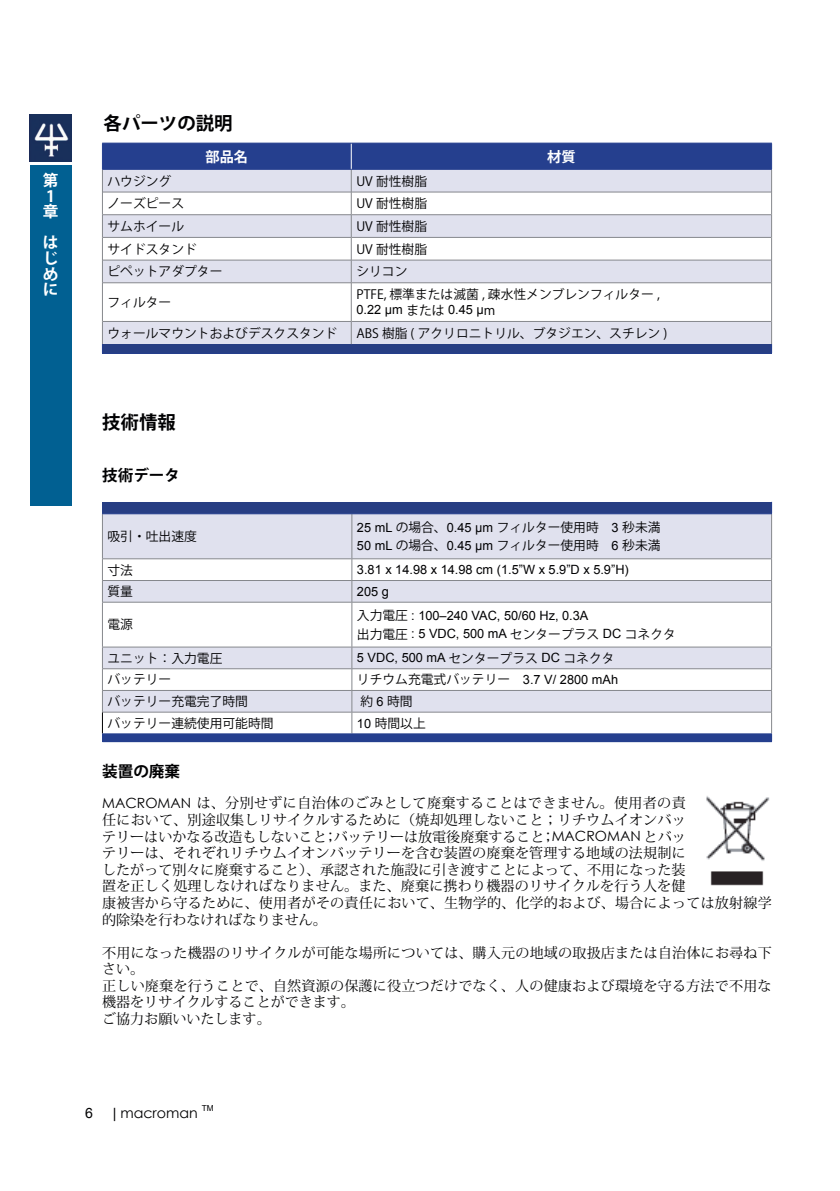
<style>
.page{position:relative;width:840px;height:1191px;background:#fff}
.page>*{position:absolute;margin:0;border:0;box-sizing:border-box;transform-origin:0 0}
.t1{font:700 18.4px "Koz Go Pro";color:#000002}
.t2{font:700 15.6px "Koz Go Pro";color:#000002}
.t3{font:700 15.6px/15.6px "Koz Go Pro";color:#fff}
.t4{font:14.2px "Century Gothic";color:#000002}
.t5{font:700 14.2px "Koz Go Pro";color:#fff}
.t6{font:14.2px "Arial";color:#000002}
.t7{font:14px/16.6px "Koz Min Pro";letter-spacing:.015em;color:#000002}
.t8{font:12.8px/18.4px "Koz Go Pro";color:#000002}
.t9{font:12.8px "Arial";color:#000002}
.t10{font:8.2px "Arial";color:#000002}
.s1{font-family:"Koz Go Pro"}
.s2{font-family:"Arial"}
.s3{font-family:"Century Gothic"}
</style>
<div class="page">
<div style="left:30px;top:166px;width:41px;height:340px;background:#016092"></div>
<img style="left:29px;top:114px;width:43px;height:48px">
<svg style="left:103px;top:283px;width:667px;height:61px"></svg>
<div style="left:102px;top:344px;width:669px;height:9px;background:#273e83"></div>
<hr style="left:103px;top:321px;width:248px;height:1px;background:#86888d">
<hr style="left:351px;top:321px;width:419px;height:1px;background:#86888d">
<hr style="left:102px;top:283px;width:1px;height:38px;background:#86888d">
<hr style="left:351px;top:283px;width:1px;height:38px;background:#86888d">
<hr style="left:770px;top:283px;width:1px;height:38px;background:#86888d">
<svg style="left:351px;top:321px;width:1px;height:23px"></svg>
<svg style="left:102px;top:143px;width:669px;height:140px"></svg>
<hr style="left:102px;top:169px;width:249px;height:1px;background:#253f8e">
<hr style="left:351px;top:169px;width:420px;height:1px;background:#253f8e">
<svg style="left:102px;top:321px;width:1px;height:23px"></svg>
<svg style="left:770px;top:321px;width:1px;height:23px"></svg>
<hr style="left:102px;top:353px;width:249px;height:1px;background:#253f8e">
<hr style="left:351px;top:353px;width:420px;height:1px;background:#253f8e">
<div style="left:102px;top:502px;width:669px;height:12px;background:#273e83"></div>
<svg style="left:103px;top:514px;width:667px;height:198px;fill:#e0e1ee"></svg>
<div style="left:102px;top:734px;width:669px;height:7px;background:#253f8e"></div>
<hr style="left:102px;top:514px;width:1px;height:44px;background:#86888d">
<hr style="left:351px;top:514px;width:1px;height:44px;background:#86888d">
<hr style="left:770px;top:514px;width:1px;height:44px;background:#86888d">
<hr style="left:102px;top:558px;width:249px;height:1px;background:#86888d">
<hr style="left:351px;top:558px;width:420px;height:1px;background:#86888d">
<hr style="left:102px;top:580px;width:249px;height:1px;background:#86888d">
<svg style="left:102px;top:559px;width:1px;height:43px"></svg>
<hr style="left:351px;top:580px;width:420px;height:1px;background:#86888d">
<svg style="left:351px;top:559px;width:1px;height:43px"></svg>
<svg style="left:770px;top:559px;width:1px;height:43px"></svg>
<hr style="left:102px;top:602px;width:249px;height:1px;background:#86888d">
<hr style="left:102px;top:602px;width:1px;height:45px;background:#86888d">
<hr style="left:351px;top:602px;width:420px;height:1px;background:#86888d">
<hr style="left:351px;top:602px;width:1px;height:45px;background:#86888d">
<hr style="left:770px;top:602px;width:1px;height:45px;background:#86888d">
<hr style="left:102px;top:646px;width:249px;height:1px;background:#86888d">
<hr style="left:351px;top:646px;width:420px;height:1px;background:#86888d">
<hr style="left:102px;top:668px;width:249px;height:1px;background:#86888d">
<hr style="left:351px;top:668px;width:420px;height:1px;background:#86888d">
<hr style="left:102px;top:690px;width:249px;height:1px;background:#86888d">
<hr style="left:351px;top:690px;width:420px;height:1px;background:#86888d">
<hr style="left:102px;top:712px;width:249px;height:1px;background:#86888d">
<hr style="left:351px;top:712px;width:420px;height:1px;background:#86888d">
<svg style="left:351px;top:647px;width:1px;height:86px"></svg>
<svg style="left:102px;top:647px;width:1px;height:86px"></svg>
<hr style="left:102px;top:513px;width:249px;height:1px;background:#253f8e">
<hr style="left:351px;top:513px;width:420px;height:1px;background:#253f8e">
<hr style="left:102px;top:733px;width:249px;height:1px;background:#253f8e">
<hr style="left:351px;top:733px;width:420px;height:1px;background:#253f8e">
<svg style="left:770px;top:647px;width:1px;height:87px"></svg>
<hr style="left:102px;top:741px;width:249px;height:1px;background:#253f8e">
<hr style="left:351px;top:741px;width:420px;height:1px;background:#253f8e">
<img style="left:706px;top:796px;width:64px;height:90px">
<p class="t3" style="left:43px;top:173px;width:17px">第<br>1章</p>
<p class="t3" style="left:43px;top:236px;width:16px;text-align:justify">はじめに</p>
<h1 class="t1" style="left:103px;top:111px;width:130px">各パーツの説明</h1>
<p class="t5" style="left:205px;top:147px;width:44px">部品名</p>
<p class="t5" style="left:547px;top:147px;width:30px">材質</p>
<p class="t8" style="left:107px;top:172px;width:65px">ハウジング</p>
<p class="t8" style="left:356px;top:172px;width:72px">UV 耐性樹脂</p>
<p class="t8" style="left:107px;top:195px;width:78px">ノーズピース</p>
<p class="t8" style="left:356px;top:195px;width:72px">UV 耐性樹脂</p>
<p class="t8" style="left:107px;top:217px;width:78px">サムホイール</p>
<p class="t8" style="left:356px;top:217px;width:72px">UV 耐性樹脂</p>
<p class="t8" style="left:107px;top:240px;width:91px">サイドスタンド</p>
<p class="t8" style="left:356px;top:240px;width:72px">UV 耐性樹脂</p>
<p class="t8" style="left:107px;top:263px;width:116px">ピペットアダプター</p>
<p class="t8" style="left:356px;top:263px;width:53px">シリコン</p>
<p class="t8" style="left:107px;top:293px;width:65px">フィルター</p>
<p class="t8" style="left:356px;top:286px;width:305px">PTFE, 標準または滅菌 , 疎水性メンブレンフィルター ,</p>
<p class="t9" style="left:356px;top:302px;width:140px">0.22 μm <span class="s1">または</span> 0.45 μ<span class="s1">m</span></p>
<p class="t8" style="left:107px;top:324px;width:231px">ウォールマウントおよびデスクスタンド</p>
<p class="t8" style="left:356px;top:324px;width:312px">ABS 樹脂 ( アクリロニトリル、ブタジエン、スチレン )</p>
<h1 class="t1" style="left:102px;top:410px;width:75px">技術情報</h1>
<p class="t2" style="left:102px;top:465px;width:79px">技術データ</p>
<p class="t8" style="left:107px;top:527px;width:91px">吸引・吐出速度</p>
<p class="t8" style="left:357px;top:518px;width:305px"><span class="s2">25 mL</span> の場合、<span class="s2">0.45 μm</span> フィルター使用時　<span class="s2">3</span> 秒未満<br><span class="s2">50 mL</span> の場合、<span class="s2">0.45 μm</span> フィルター使用時　<span class="s2">6</span> 秒未満</p>
<p class="t8" style="left:107px;top:561px;width:27px">寸法</p>
<p class="t9" style="left:357px;top:561px;width:273px">3.81 x 14.98 x 14.98 cm (1.5”W x 5.9”D x 5.9”H)</p>
<p class="t8" style="left:107px;top:582px;width:27px">質量</p>
<p class="t9" style="left:357px;top:583px;width:33px">205 g</p>
<p class="t8" style="left:107px;top:616px;width:27px">電源</p>
<p class="t9" style="left:357px;top:607px;width:233px"><span class="s1">入力電圧</span> : 100–240 VAC, 50/60 Hz, 0.3A</p>
<p class="t8" style="left:357px;top:625px;width:320px">出力電圧 <span class="s2">: 5 VDC, 500 mA</span> センタープラス <span class="s2">DC</span> コネクタ</p>
<p class="t8" style="left:107px;top:649px;width:116px">ユニット：入力電圧</p>
<p class="t9" style="left:357px;top:649px;width:259px">5 VDC, 500 mA <span class="s1">センタープラス</span> DC <span class="s1">コネクタ</span></p>
<p class="t8" style="left:107px;top:671px;width:65px">バッテリー</p>
<p class="t8" style="left:357px;top:671px;width:262px">リチウム充電式バッテリー　<span class="s2">3.7 V/ 2800 mAh</span></p>
<p class="t8" style="left:107px;top:692px;width:142px">バッテリー充電完了時間</p>
<p class="t8" style="left:360px;top:692px;width:54px">約 <span class="s2">6</span> 時間</p>
<p class="t8" style="left:107px;top:714px;width:167px">バッテリー連続使用可能時間</p>
<p class="t8" style="left:357px;top:714px;width:70px"><span class="s2">10</span> 時間以上</p>
<p class="t2" style="left:102px;top:761px;width:79px">装置の廃棄</p>
<p class="t7" style="left:102px;top:794px;width:670px"><span class="s3">MACROMAN</span> は、分別せずに自治体のごみとして廃棄することはできません。使用者の責<br>任において、別途収集しリサイクルするために（焼却処理しないこと；リチウムイオンバッ<br>テリーはいかなる改造もしないこと；バッテリーは放電後廃棄すること；<span class="s3">MACROMAN</span> とバッ<br>テリーは、それぞれリチウムイオンバッテリーを含む装置の廃棄を管理する地域の法規制に<br>したがって別々に廃棄すること）、承認された施設に引き渡すことによって、不用になった装<br>置を正しく処理しなければなりません。また、廃棄に携わり機器のリサイクルを行う人を健<br>康被害から守るために、使用者がその責任において、生物学的、化学的および、場合によっては放射線学的除染を行わなければなりません。</p>
<p class="t7" style="left:102px;top:943px;width:670px">不用になった機器のリサイクルが可能な場所については、購入元の地域の取扱店または自治体にお尋ね下さい。<br>正しい廃棄を行うことで、自然資源の保護に役立つだけでなく、人の健康および環境を守る方法で不用な機器をリサイクルすることができます。<br>ご協力お願いいたします。</p>
<p class="t6" style="left:85px;top:1104px;width:9px">6</p>
<p class="t4" style="left:113px;top:1103px;width:86px"><span class="s2">|</span> macroman</p>
<p class="t10" style="left:201px;top:1103px;width:13px">TM</p>
</div>
